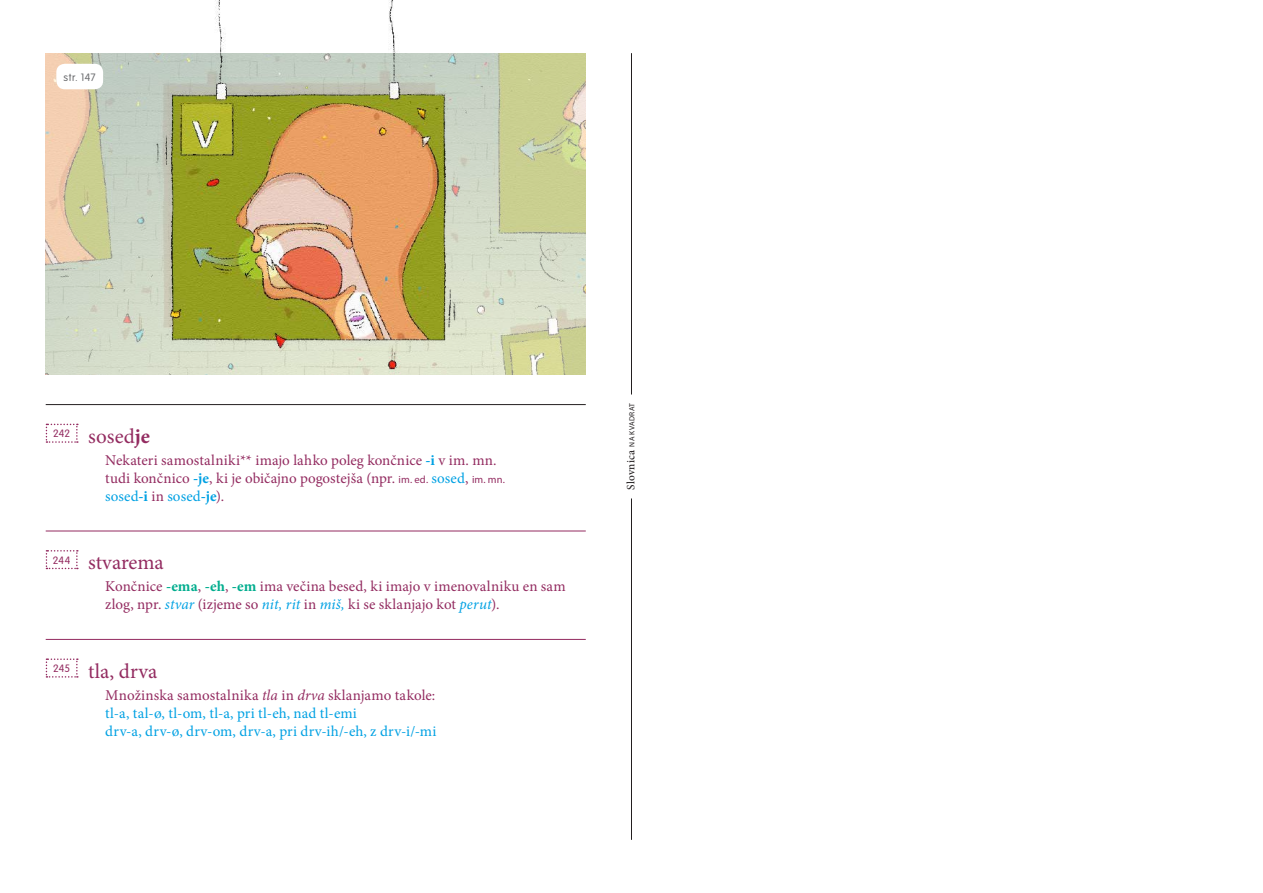
<style>
.page{position:relative;width:1263px;height:893px;background:#fff}
.page>*{position:absolute;margin:0;border:0;box-sizing:border-box;transform-origin:0 0}
.t1{font:21px "Minion Pro";color:#932b60}
.t2{font:15px/18px "Minion Pro";letter-spacing:.005em;color:#932b60}
.t3{font:15px/18px "Minion Pro";letter-spacing:.02em;color:#00a1e3}
.t4{font:300 10.5px "VAG Rounded CC";letter-spacing:.035em;color:#6c6d70}
.t5{font:7.5px "Myriad Pro";letter-spacing:.045em;color:#231f20}
.s1{font-weight:700}
.s2{font-weight:700;color:#00a1e3}
.s3{font-family:"Myriad Pro";font-size:10.5px}
.s4{color:#00a1e3}
.s5{font-weight:700;color:#00ad8e}
.s6{font-style:italic;color:#00a1e3}
.s7{color:#932b60}
.s8{font-style:italic;color:#932b60}
.s9{font-family:"Minion Pro";font-weight:500;font-size:11.25px}
</style>
<div class="page">
<img style="left:46px;top:53px;width:540px;height:322px">
<hr style="left:46px;top:404px;width:540px;height:1px;background:#231f20">
<svg style="left:46px;top:424px;width:32px;height:19px"></svg>
<svg style="left:46px;top:550px;width:32px;height:19px"></svg>
<svg style="left:46px;top:658px;width:32px;height:20px"></svg>
<hr style="left:46px;top:531px;width:540px;height:1px;background:#932b60">
<hr style="left:46px;top:639px;width:540px;height:1px;background:#932b60">
<img style="left:153px;top:0;width:324px;height:375px">
<div style="left:56px;top:64px;width:47px;height:25px;background:#fff;border-radius:9px"></div>
<hr style="left:631px;top:498px;width:1px;height:342px;background:#231f20">
<hr style="left:631px;top:53px;width:1px;height:341px;background:#231f20">
<p class="t4" style="left:64px;top:71px;width:34px">str. 147</p>
<h1 class="t1" style="left:53px;top:422px;width:98px"><sup>242</sup> sosed<span class="s1">je</span></h1>
<p class="t2" style="left:105px;top:451px;width:401px">Nekateri samostalniki** imajo lahko poleg končnice <span class="s2">-i</span> v im. mn. tudi končnico <span class="s2">-je</span>, ki je običajno pogostejša (npr. <span class="s3">im. ed.</span> <span class="s4">sosed</span>, <span class="s3">im. mn. </span><span class="s4">sosed</span><span class="s2">-i</span> in <span class="s4">sosed</span><span class="s2">-je</span>).</p>
<h1 class="t1" style="left:53px;top:548px;width:112px"><sup>244</sup> stvarema</h1>
<p class="t2" style="left:105px;top:578px;width:462px">Končnice <span class="s5">-ema</span>, <span class="s5">-eh</span>, <span class="s5">-em</span> ima večina besed, ki imajo v imenovalniku en sam zlog, npr. <span class="s6">stvar</span> (izjeme so <span class="s6">nit, rit</span> in <span class="s6">miš,</span> ki se sklanjajo kot <span class="s6">perut</span>).</p>
<h1 class="t1" style="left:53px;top:657px;width:106px"><sup>245</sup> tla, drva</h1>
<p class="t3" style="left:105px;top:686px;width:333px"><span class="s7">Množinska samostalnika</span> <span class="s8">tla</span> <span class="s7">in</span> <span class="s8">drva</span> <span class="s7">sklanjamo takole: </span>tl-a, tal-ø, tl-om, tl-a, pri tl-eh, nad tl-emi<br>drv-a, drv-ø, drv-om, drv-a, pri drv-ih/-eh, z drv-i/-mi</p>
<p class="t5" style="left:627px;top:490px;width:88px;rotate:-90deg"><span class="s9">Slovnica</span> NA KVADRAT</p>
</div>
